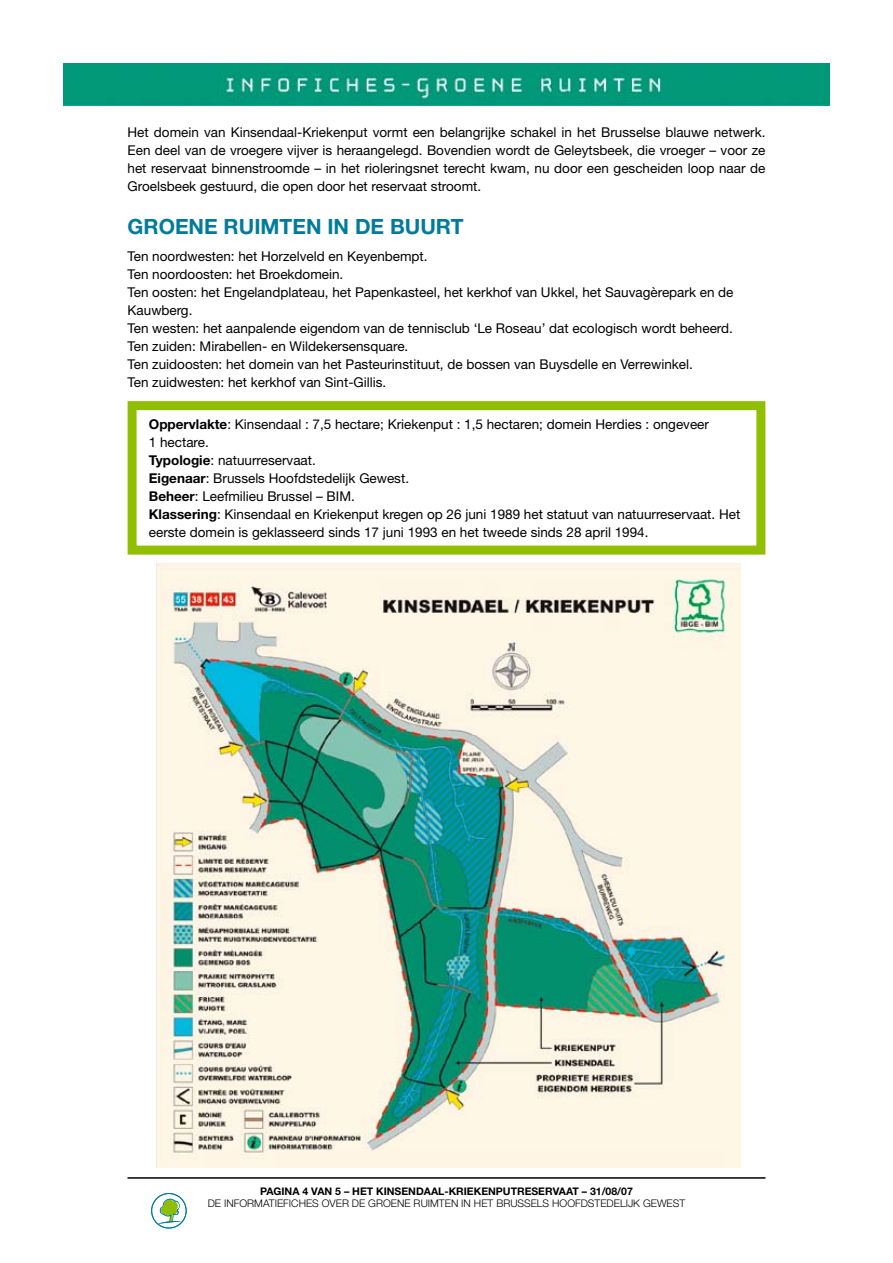
<style>
.page{position:relative;width:893px;height:1263px;background:#fff}
.page>*{position:absolute;margin:0;border:0;box-sizing:border-box;transform-origin:0 0}
.t1{font:700 21px "Helvetica Neue";color:#007b9d}
.t2{font:13.5px/18px "Helvetica Neue";color:#000}
.t3{font:300 10.5px "Helvetica Neue";color:#000}
.t4{font:700 10.5px "Helvetica Neue";color:#000}
.s1{font-weight:700}
</style>
<div class="page">
<img style="left:64px;top:64px;width:765px;height:41px">
<div style="left:128px;top:401px;width:637px;height:154px;background:#fff;border:9px solid #90be01"></div>
<hr style="left:128px;top:1177px;width:637px;height:1px;background:#000">
<div style="left:151px;top:1193px;width:36px;height:35px;border:1px solid #007b9d;border-radius:50%"></div>
<svg style="left:158px;top:1198px;width:24px;height:26px"></svg>
<img style="left:156px;top:564px;width:585px;height:603px">
<p class="t2" style="left:128px;top:123px;width:639px;text-align:justify">Het domein van Kinsendaal-Kriekenput vormt een belangrijke schakel in het Brusselse blauwe netwerk.<br>Een deel van de vroegere vijver is heraangelegd. Bovendien wordt de Geleytsbeek, die vroeger – voor ze het reservaat binnenstroomde – in het rioleringsnet terecht kwam, nu door een gescheiden loop naar de Groelsbeek gestuurd, die open door het reservaat stroomt.</p>
<h1 class="t1" style="left:128px;top:214px;width:337px">GROENE RUIMTEN IN DE BUURT</h1>
<p class="t2" style="left:128px;top:247px;width:607px">Ten noordwesten: het Horzelveld en Keyenbempt.<br>Ten noordoosten: het Broekdomein.<br>Ten oosten: het Engelandplateau, het Papenkasteel, het kerkhof van Ukkel, het Sauvagèrepark en de Kauwberg.<br>Ten westen: het aanpalende eigendom van de tennisclub ‘Le Roseau’ dat ecologisch wordt beheerd.<br>Ten zuiden: Mirabellen- en Wildekersensquare.<br>Ten zuidoosten: het domein van het Pasteurinstituut, de bossen van Buysdelle en Verrewinkel.<br>Ten zuidwesten: het kerkhof van Sint-Gillis.</p>
<p class="t2" style="left:149px;top:414px;width:593px"><span class="s1">Oppervlakte</span>: Kinsendaal : 7,5 hectare; Kriekenput : 1,5 hectaren; domein Herdies : ongeveer<br>1 hectare.<br><span class="s1">Typologie</span>: natuurreservaat.<br><span class="s1">Eigenaar</span>: Brussels Hoofdstedelijk Gewest.<br><span class="s1">Beheer</span>: Leefmilieu Brussel – BIM.<br><span class="s1">Klassering</span>: Kinsendaal en Kriekenput kregen op 26 juni 1989 het statuut van natuurreservaat. Het eerste domein is geklasseerd sinds 17 juni 1993 en het tweede sinds 28 april 1994.</p>
<p class="t4" style="left:260px;top:1184px;width:374px">PAGINA 4 VAN 5 – HET KINSENDAAL-KRIEKENPUTRESERVAAT – 31/08/07</p>
<p class="t3" style="left:208px;top:1197px;width:479px">DE INFORMATIEFICHES OVER DE GROENE RUIMTEN IN HET BRUSSELS HOOFDSTEDELIJK GEWEST</p>
</div>
